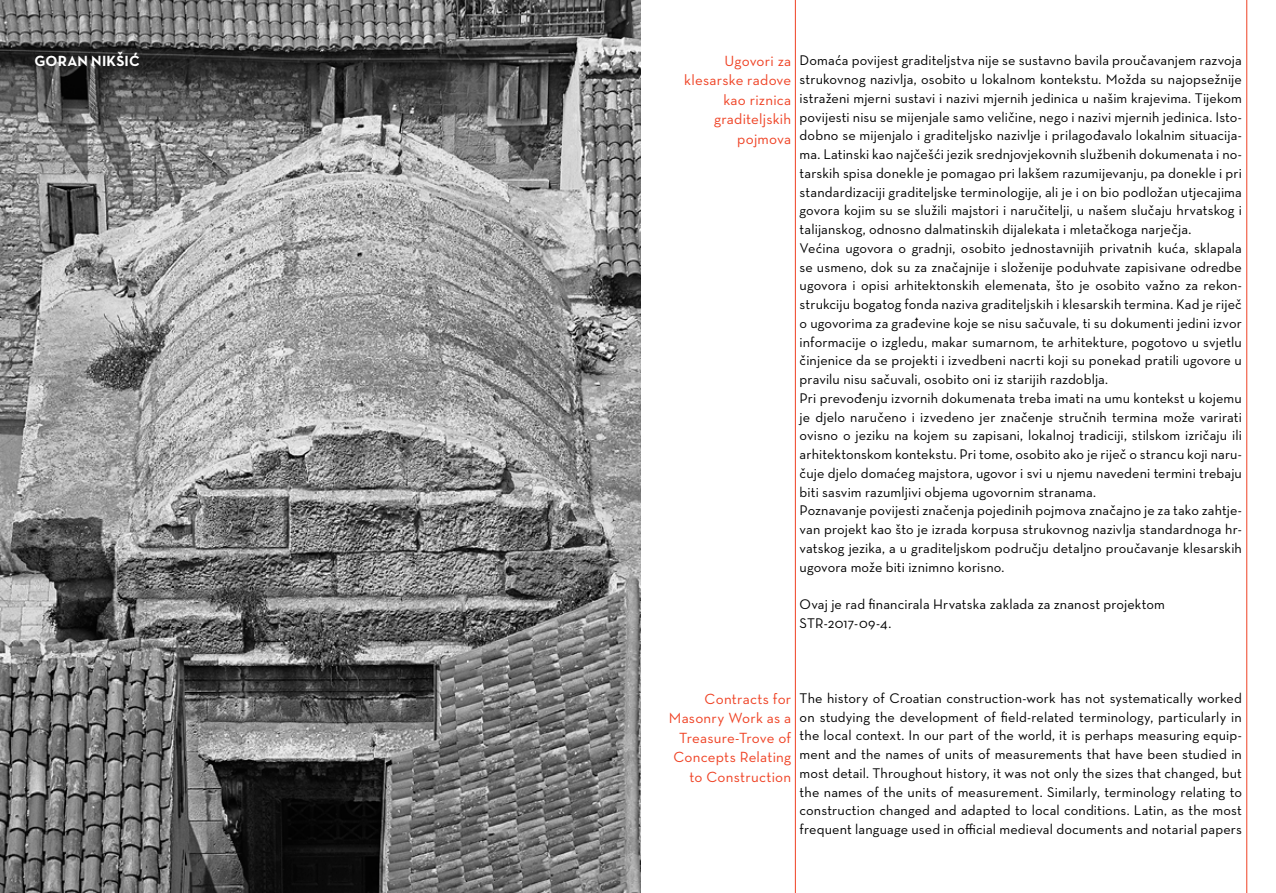
<style>
.page{position:relative;width:1276px;height:893px;background:#fff}
.page>*{position:absolute;margin:0;border:0;box-sizing:border-box;transform-origin:0 0}
.t1{font:500 15px/19.5px "Neutra Text CE";letter-spacing:.015em;color:#ef4123;text-align:right}
.t2{font:700 15px "Neutra Text CE";letter-spacing:.015em;color:#fff}
.t3{font:500 14.25px/18.8px "Neutra Text CE";letter-spacing:.01em;color:#000}
</style>
<div class="page">
<hr style="left:795px;top:0;width:1px;height:893px;background:#ef4123">
<hr style="left:1246px;top:0;width:1px;height:893px;background:#ef4123">
<img style="left:0;top:0;width:640px;height:893px">
<div style="left:0;top:0;width:286px;height:243px;background:#000;opacity:.75"></div>
<p class="t2" style="left:34px;top:52px;width:107px">GORAN NIKŠIĆ</p>
<p class="t1" style="left:684px;top:51px;width:108px">Ugovori za klesarske radove kao riznica graditeljskih pojmova</p>
<p class="t3" style="left:799px;top:51px;width:444px">Domaća povijest graditeljstva nije se sustavno bavila proučavanjem razvoja strukovnog nazivlja, osobito u lokalnom kontekstu. Možda su najopsežnije istraženi mjerni sustavi i nazivi mjernih jedinica u našim krajevima. Tijekom povijesti nisu se mijenjale samo veličine, nego i nazivi mjernih jedinica. Isto&shy;dobno se mijenjalo i graditeljsko nazivlje i prilagođavalo lokalnim situacija&shy;ma. Latinski kao najčešći jezik srednjovjekovnih službenih dokumenata i no&shy;tarskih spisa donekle je pomagao pri lakšem razumijevanju, pa donekle i pri standardizaciji graditeljske terminologije, ali je i on bio podložan utjecajima govora kojim su se služili majstori i naručitelji, u našem slučaju hrvatskog i talijanskog, odnosno dalmatinskih dijalekata i mletačkoga narječja.<br>Većina ugovora o gradnji, osobito jednostavnijih privatnih kuća, sklapala se usmeno, dok su za značajnije i složenije poduhvate zapisivane odredbe ugovora i opisi arhitektonskih elemenata, što je osobito važno za rekon&shy;strukciju bogatog fonda naziva graditeljskih i klesarskih termina. Kad je riječ o ugovorima za građevine koje se nisu sačuvale, ti su dokumenti jedini izvor informacije o izgledu, makar sumarnom, te arhitekture, pogotovo u svjetlu činjenice da se projekti i izvedbeni nacrti koji su ponekad pratili ugovore u pravilu nisu sačuvali, osobito oni iz starijih razdoblja.<br>Pri prevođenju izvornih dokumenata treba imati na umu kontekst u kojemu je djelo naručeno i izvedeno jer značenje stručnih termina može varirati ovisno o jeziku na kojem su zapisani, lokalnoj tradiciji, stilskom izričaju ili arhitektonskom kontekstu. Pri tome, osobito ako je riječ o strancu koji naru&shy;čuje djelo domaćeg majstora, ugovor i svi u njemu navedeni termini trebaju biti sasvim razumljivi objema ugovornim stranama.<br>Poznavanje povijesti značenja pojedinih pojmova značajno je za tako zahtje&shy;van projekt kao što je izrada korpusa strukovnog nazivlja standardnoga hr&shy;vatskog jezika, a u graditeljskom području detaljno proučavanje klesarskih ugovora može biti iznimno korisno.</p>
<p class="t3" style="left:799px;top:595px;width:367px">Ovaj je rad financirala Hrvatska zaklada za znanost projektom<br>STR-2017-09-4.</p>
<p class="t1" style="left:669px;top:689px;width:124px">Contracts for<br>Masonry Work as a<br>Treasure-Trove of<br>Concepts Relating to Construction</p>
<p class="t3" style="left:799px;top:688px;width:444px;text-align:justify">The history of Croatian construction-work has not systematically worked on studying the development of field-related terminology, particularly in the local context. In our part of the world, it is perhaps measuring equip&shy;ment and the names of units of measurements that have been studied in most detail. Throughout history, it was not only the sizes that changed, but the names of the units of measurement. Similarly, terminology relating to construction changed and adapted to local conditions. Latin, as the most frequent language used in official medieval documents and notarial papers</p>
</div>
